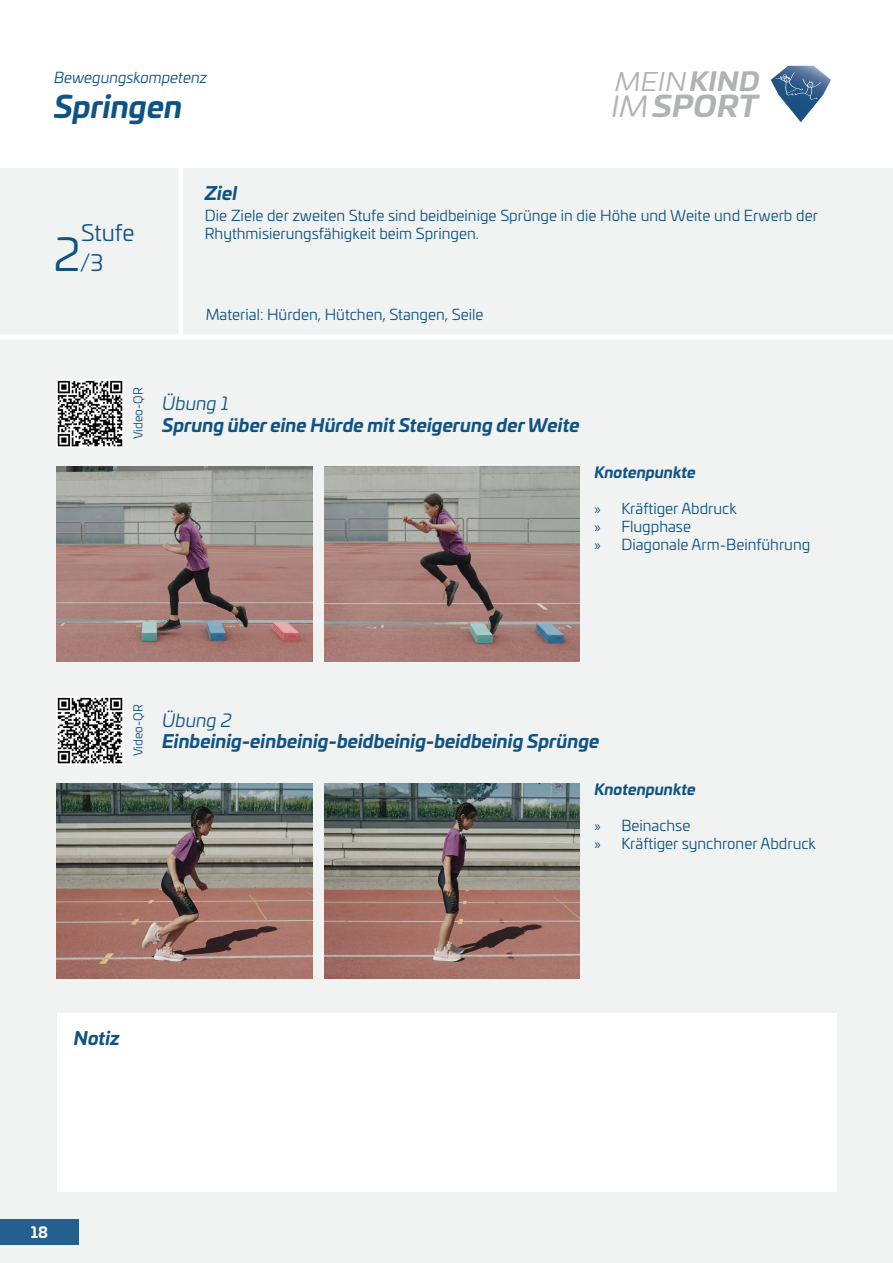
<style>
.page{position:relative;width:893px;height:1263px;background:#fff}
.page>*{position:absolute;margin:0;border:0;box-sizing:border-box;transform-origin:0 0}
.t1{font:italic 700 30px "Univia Pro";color:#0f5385}
.t2{font:italic 700 28.8px "Univia Pro";letter-spacing:.01em;color:#b1b2b3;scale:1.09 1}
.t3{font:italic 25.35px "Univia Pro";color:#b1b2b3;scale:1.09 1}
.t4{font:22.5px/30px "Univia Pro";color:#0f5385}
.t5{font:italic 700 18px "Univia Pro";color:#0f5385}
.t6{font:italic 18px "Univia Pro";color:#0f5385}
.t7{font:15px/18px "Univia Pro";color:#0f5385}
.t8{font:italic 700 15px "Univia Pro";color:#0f5385}
.t9{font:italic 15px "Univia Pro";color:#0f5385}
.t10{font:700 15px "Univia Pro";color:#fff}
.t11{font:12px "Univia Pro";color:#0f5385}
.s1{font-weight:700}
.s2{font-weight:400}
.s3{font-size:45px}
.s4{font-family:"Myriad Pro"}
</style>
<div class="page">
<div style="left:0;top:168px;width:893px;height:1095px;background:#f1f3f2"></div>
<svg style="left:771px;top:66px;width:60px;height:56px"></svg>
<img style="left:775px;top:72px;width:28px;height:24px">
<img style="left:795px;top:79px;width:26px;height:21px">
<div style="left:0;top:334px;width:893px;height:5px;background:#fff"></div>
<hr style="left:179px;top:168px;width:4px;height:170px;background:#fff">
<div style="left:57px;top:1013px;width:780px;height:179px;background:#fff"></div>
<div style="left:0;top:1219px;width:79px;height:26px;background:#245f8f"></div>
<img style="left:56px;top:697px;width:67px;height:67px">
<img style="left:325px;top:783px;width:255px;height:196px">
<img style="left:57px;top:783px;width:255px;height:196px">
<img style="left:325px;top:466px;width:255px;height:196px">
<img style="left:57px;top:466px;width:255px;height:196px">
<img style="left:56px;top:380px;width:67px;height:67px">
<p class="t9" style="left:54px;top:67px;width:155px">Bewegungskompetenz</p>
<h1 class="t1" style="left:54px;top:82px;width:130px">Springen</h1>
<h3 class="t3" style="left:615px;top:63px;width:134px">MEIN <span class="s1">KIND</span></h3>
<h2 class="t2" style="left:611px;top:83px;width:137px"><span class="s2">IM</span>SPORT</h2>
<h3 class="t4" style="left:54px;top:216px;width:82px;text-indent:27px">Stufe<br><span class="s3">2</span>/3</h3>
<p class="t5" style="left:205px;top:179px;width:34px">Ziel</p>
<p class="t7" style="left:205px;top:206px;width:615px">Die Ziele der zweiten Stufe sind beidbeinige Sprünge in die Höhe und Weite und Erwerb der<br>Rhythmisierungsfähigkeit beim Springen.</p>
<p class="t7" style="left:206px;top:305px;width:279px">Material: Hürden, Hütchen, Stangen, Seile</p>
<p class="t11" style="left:129px;top:439px;width:53px;rotate:-90deg">Video-QR</p>
<p class="t6" style="left:162px;top:390px;width:68px">Übung 1</p>
<p class="t5" style="left:162px;top:411px;width:419px">Sprung über eine Hürde mit Steigerung der Weite</p>
<p class="t8" style="left:594px;top:461px;width:103px">Knotenpunkte</p>
<p class="t7" style="left:594px;top:499px;width:217px"><span class="s4">»</span> Kräftiger Abdruck<br><span class="s4">»</span> Flugphase<br><span class="s4">»</span> Diagonale Arm-Beinführung</p>
<p class="t11" style="left:129px;top:756px;width:53px;rotate:-90deg">Video-QR</p>
<p class="t6" style="left:162px;top:707px;width:71px">Übung 2</p>
<p class="t5" style="left:162px;top:727px;width:439px">Einbeinig-einbeinig-beidbeinig-beidbeinig Sprünge</p>
<p class="t8" style="left:594px;top:777px;width:103px">Knotenpunkte</p>
<p class="t7" style="left:594px;top:816px;width:223px"><span class="s4">»</span> Beinachse<br><span class="s4">»</span> Kräftiger synchroner Abdruck</p>
<p class="t5" style="left:74px;top:1024px;width:48px">Notiz</p>
<p class="t10" style="left:31px;top:1221px;width:19px">18</p>
</div>
